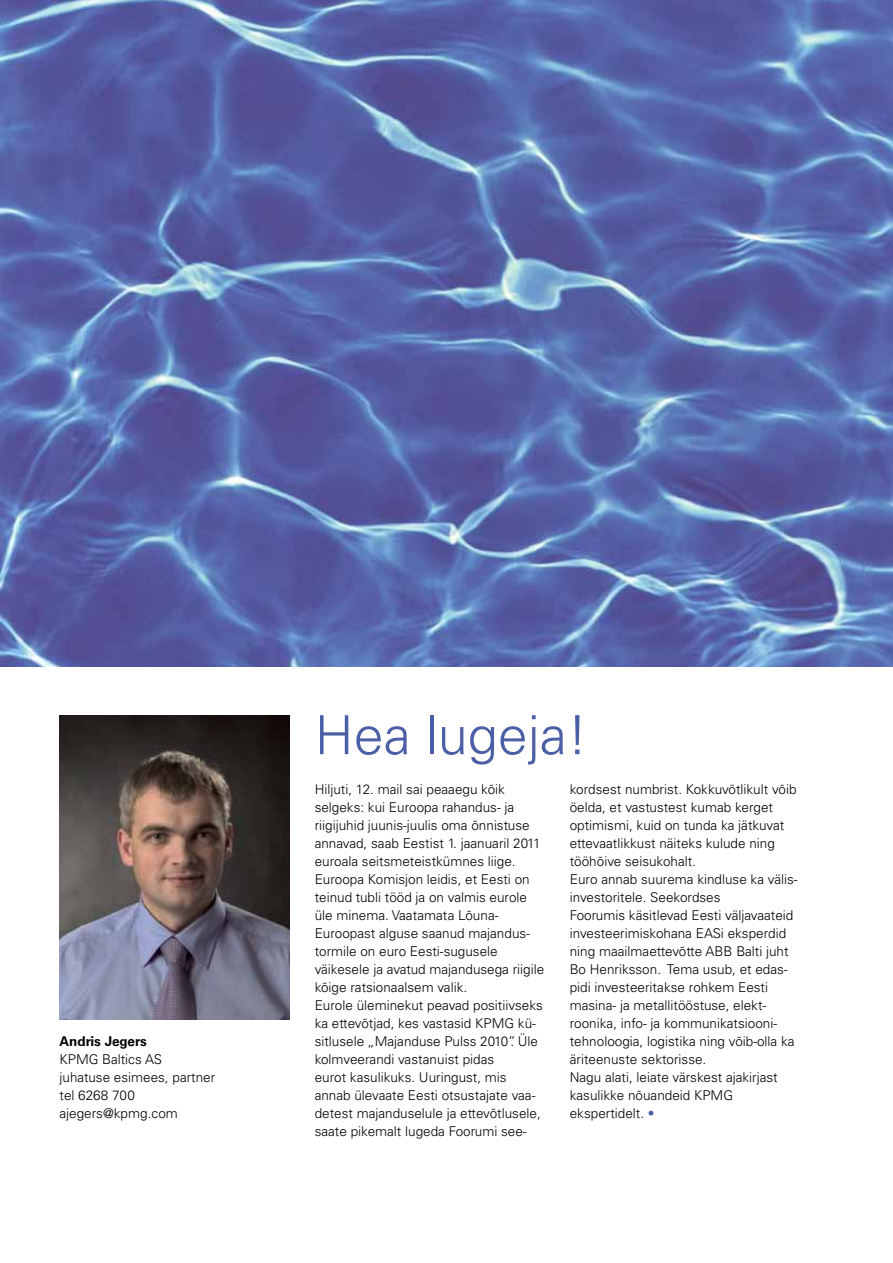
<style>
.page{position:relative;width:893px;height:1263px;background:#fff}
.page>*{position:absolute;margin:0;border:0;box-sizing:border-box;transform-origin:0 0}
.t1{font:300 54px "Univers LT Std";color:#4b5fa6}
.t2{font:300 13.5px/18px "Univers LT Std";color:#000}
.t3{font:700 13.5px "Univers LT Std";color:#000}
.s1{color:#4b5fa6}
</style>
<div class="page">
<img style="left:0;top:0;width:893px;height:666px">
<img style="left:60px;top:715px;width:229px;height:304px">
<p class="t3" style="left:60px;top:1034px;width:89px">Andris Jegers</p>
<p class="t2" style="left:60px;top:1050px;width:157px">KPMG Baltics AS juhatuse esimees, partner tel 6268 700 ajegers@kpmg.com</p>
<h1 class="t1" style="left:315px;top:702px;width:275px">Hea lugeja!</h1>
<p class="t2" style="left:315px;top:780px;width:231px">Hiljuti, 12. mail sai peaaegu kõik selgeks: kui Euroopa rahandus- ja riigijuhid juunis-juulis oma õnnistuse annavad, saab Eestist 1. jaanuaril 2011 euroala seitsmeteistkümnes liige.<br>Euroopa Komisjon leidis, et Eesti on teinud tubli tööd ja on valmis eurole üle minema. Vaatamata Lõuna-Euroopast alguse saanud majandus&shy;tormile on euro Eesti-sugusele väikesele ja avatud majandusega riigile kõige ratsionaalsem valik.<br>Eurole üleminekut peavad positiivseks ka ettevõtjad, kes vastasid KPMG kü&shy;sitlusele „Majanduse Pulss 2010”. Üle kolmveerandi vastanuist pidas<br>eurot kasulikuks. Uuringust, mis annab ülevaate Eesti otsustajate vaa&shy;detest majanduselule ja ettevõtlusele, saate pikemalt lugeda Foorumi see-</p>
<p class="t2" style="left:570px;top:780px;width:229px">kordsest numbrist. Kokkuvõtlikult võib öelda, et vastustest kumab kerget optimismi, kuid on tunda ka jätkuvat ettevaatlikkust näiteks kulude ning tööhõive seisukohalt.<br>Euro annab suurema kindluse ka välis&shy;investoritele. Seekordses<br>Foorumis käsitlevad Eesti väljavaateid investeerimiskohana EASi eksperdid ning maailmaettevõtte ABB Balti juht Bo Henriksson. Tema usub, et edas&shy;pidi investeeritakse rohkem Eesti masina- ja metallitööstuse, elekt&shy;roonika, info- ja kommunikatsiooni&shy;tehnoloogia, logistika ning võib-olla ka äriteenuste sektorisse.<br>Nagu alati, leiate värskest ajakirjast kasulikke nõuandeid KPMG ekspertidelt. <span class="s1">•</span></p>
</div>
